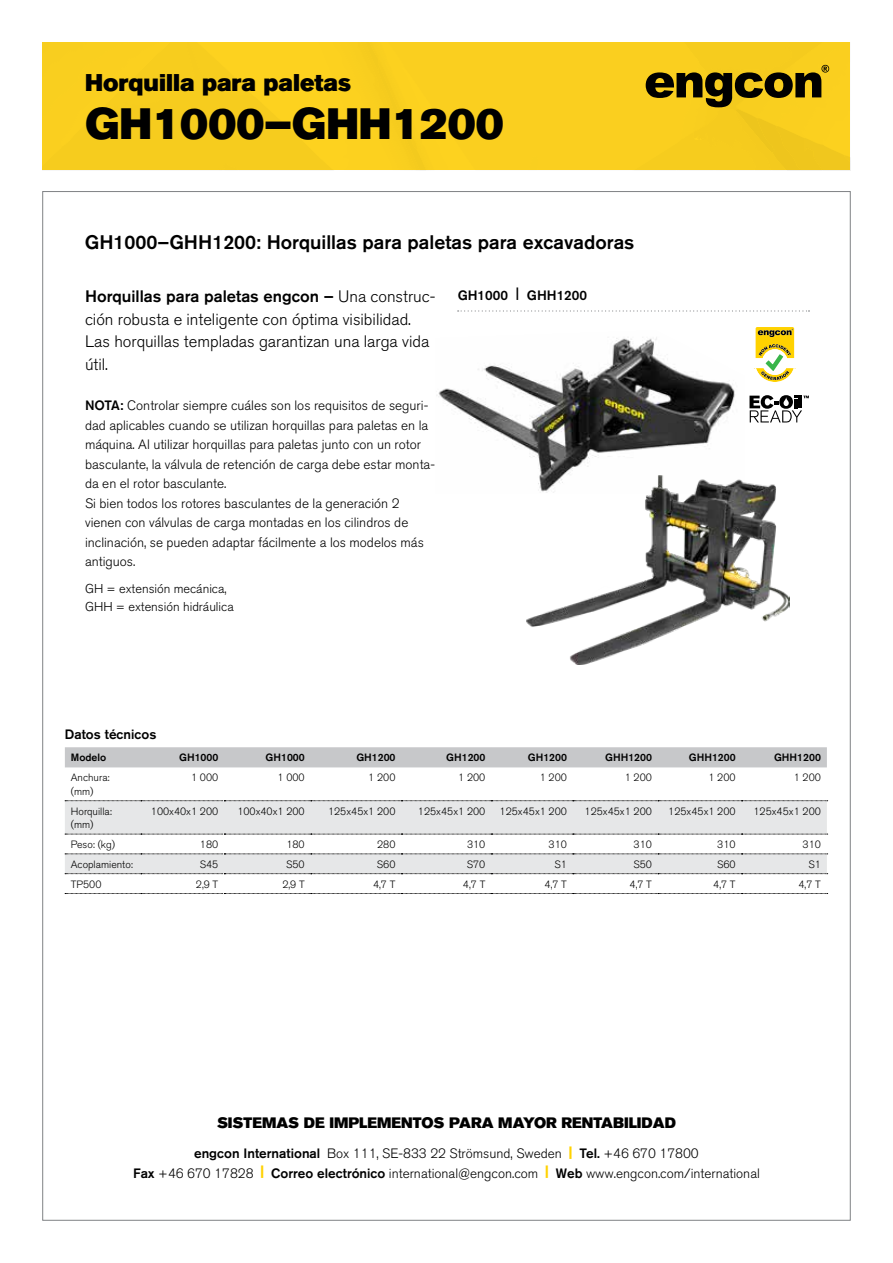
<style>
.page{position:relative;width:893px;height:1263px;background:#fff}
.page>*{position:absolute;margin:0;border:0;box-sizing:border-box;transform-origin:0 0}
.t1{font:43.5px "Akzidenz Grotesk BQ Super";color:#000}
.t2{font:24px "Akzidenz Grotesk BQ Super";color:#000}
.t3{font:500 19.5px "Akzidenz Grotesk BQ";color:#000}
.t4{font:300 16.5px/22.5px "Akzidenz Grotesk BQ";color:#000}
.t5{font:15px "Akzidenz Grotesk BQ Super";color:#000}
.t6{font:300 13.5px/19.5px "Akzidenz Grotesk BQ";color:#000;text-align:center}
.t7{font:500 13.5px "Akzidenz Grotesk BQ";color:#000}
.t8{font:300 12.75px/18px "Akzidenz Grotesk BQ";color:#000}
.t9{font:300 10.5px/13.5px "Akzidenz Grotesk BQ";color:#000}
.t10{font:500 10.5px "Akzidenz Grotesk BQ";color:#000}
.s1{font-weight:500}
.s2{font-family:"Akzidenz Grotesk BQ Super";font-weight:400;color:#ffd200}
</style>
<div class="page">
<div style="left:43px;top:43px;width:807px;height:128px;background:#facf1f"></div>
<svg style="left:458px;top:310px;width:351px;height:2px"></svg>
<svg style="left:754px;top:327px;width:42px;height:55px"></svg>
<svg style="left:749px;top:395px;width:60px;height:27px"></svg>
<div style="left:65px;top:747px;width:762px;height:20px;background:#c7c8ca"></div>
<svg style="left:65px;top:801px;width:762px;height:72px;fill:#e6e7e8"></svg>
<svg style="left:65px;top:800px;width:763px;height:1px"></svg>
<svg style="left:65px;top:834px;width:763px;height:1px"></svg>
<svg style="left:65px;top:854px;width:763px;height:1px"></svg>
<svg style="left:65px;top:873px;width:763px;height:1px"></svg>
<svg style="left:65px;top:893px;width:763px;height:1px"></svg>
<img style="left:436px;top:337px;width:299px;height:139px">
<img style="left:527px;top:476px;width:263px;height:188px">
<h2 class="t2" style="left:85px;top:68px;width:268px">Horquilla para paletas</h2>
<h1 class="t1" style="left:85px;top:98px;width:420px">GH1000–GHH1200</h1>
<h3 class="t3" style="left:85px;top:230px;width:551px">GH1000–GHH1200: Horquillas para paletas para excavadoras</h3>
<p class="t4" style="left:85px;top:285px;width:352px"><span class="s1">Horquillas para paletas engcon –</span> Una construc&shy;ción robusta e inteligente con óptima visibilidad.<br>Las horquillas templadas garantizan una larga vida útil.</p>
<p class="t6" style="left:85px;top:396px;width:351px;text-align:left"><span class="s1">NOTA:</span> Controlar siempre cuáles son los requisitos de seguri&shy;dad aplicables cuando se utilizan horquillas para paletas en la máquina. Al utilizar horquillas para paletas junto con un rotor basculante, la válvula de retención de carga debe estar monta&shy;da en el rotor basculante.<br>Si bien todos los rotores basculantes de la generación 2 vienen con válvulas de carga montadas en los cilindros de inclinación, se pueden adaptar fácilmente a los modelos más antiguos.</p>
<p class="t8" style="left:85px;top:579px;width:150px">GH = extensión mecánica,<br>GHH = extensión hidráulica</p>
<p class="t7" style="left:458px;top:287px;width:131px">GH1000 | GHH1200</p>
<p class="t7" style="left:65px;top:726px;width:93px">Datos técnicos</p>
<p class="t10" style="left:71px;top:751px;width:37px">Modelo</p>
<p class="t10" style="left:179px;top:751px;width:41px">GH1000</p>
<p class="t10" style="left:266px;top:751px;width:41px">GH1000</p>
<p class="t10" style="left:356px;top:751px;width:41px">GH1200</p>
<p class="t10" style="left:446px;top:751px;width:41px">GH1200</p>
<p class="t10" style="left:528px;top:751px;width:41px">GH1200</p>
<p class="t10" style="left:605px;top:751px;width:48px">GHH1200</p>
<p class="t10" style="left:689px;top:751px;width:48px">GHH1200</p>
<p class="t10" style="left:774px;top:751px;width:48px">GHH1200</p>
<p class="t9" style="left:71px;top:771px;width:40px">Anchura: (mm)</p>
<p class="t9" style="left:191px;top:771px;width:29px">1 000</p>
<p class="t9" style="left:278px;top:771px;width:29px">1 000</p>
<p class="t9" style="left:368px;top:771px;width:29px">1 200</p>
<p class="t9" style="left:458px;top:771px;width:29px">1 200</p>
<p class="t9" style="left:540px;top:771px;width:29px">1 200</p>
<p class="t9" style="left:625px;top:771px;width:29px">1 200</p>
<p class="t9" style="left:708px;top:771px;width:29px">1 200</p>
<p class="t9" style="left:794px;top:771px;width:29px">1 200</p>
<p class="t9" style="left:71px;top:804px;width:43px">Horquilla: (mm)</p>
<p class="t9" style="left:151px;top:804px;width:69px">100x40x1 200</p>
<p class="t9" style="left:237px;top:804px;width:69px">100x40x1 200</p>
<p class="t9" style="left:328px;top:804px;width:69px">125x45x1 200</p>
<p class="t9" style="left:418px;top:804px;width:69px">125x45x1 200</p>
<p class="t9" style="left:500px;top:804px;width:69px">125x45x1 200</p>
<p class="t9" style="left:584px;top:804px;width:69px">125x45x1 200</p>
<p class="t9" style="left:668px;top:804px;width:69px">125x45x1 200</p>
<p class="t9" style="left:753px;top:804px;width:69px">125x45x1 200</p>
<p class="t9" style="left:71px;top:838px;width:46px">Peso: (kg)</p>
<p class="t9" style="left:200px;top:838px;width:20px">180</p>
<p class="t9" style="left:286px;top:838px;width:20px">180</p>
<p class="t9" style="left:377px;top:838px;width:20px">280</p>
<p class="t9" style="left:467px;top:838px;width:20px">310</p>
<p class="t9" style="left:549px;top:838px;width:20px">310</p>
<p class="t9" style="left:634px;top:838px;width:20px">310</p>
<p class="t9" style="left:717px;top:838px;width:20px">310</p>
<p class="t9" style="left:802px;top:838px;width:20px">310</p>
<p class="t9" style="left:71px;top:857px;width:64px">Acoplamiento:</p>
<p class="t9" style="left:200px;top:857px;width:20px">S45</p>
<p class="t9" style="left:286px;top:857px;width:20px">S50</p>
<p class="t9" style="left:377px;top:857px;width:20px">S60</p>
<p class="t9" style="left:467px;top:857px;width:20px">S70</p>
<p class="t9" style="left:554px;top:857px;width:14px">S1</p>
<p class="t9" style="left:633px;top:857px;width:20px">S50</p>
<p class="t9" style="left:717px;top:857px;width:20px">S60</p>
<p class="t9" style="left:808px;top:857px;width:14px">S1</p>
<p class="t9" style="left:71px;top:877px;width:32px">TP500</p>
<p class="t9" style="left:196px;top:877px;width:24px">2,9 T</p>
<p class="t9" style="left:282px;top:877px;width:24px">2,9 T</p>
<p class="t9" style="left:373px;top:877px;width:24px">4,7 T</p>
<p class="t9" style="left:463px;top:877px;width:24px">4,7 T</p>
<p class="t9" style="left:545px;top:877px;width:24px">4,7 T</p>
<p class="t9" style="left:630px;top:877px;width:24px">4,7 T</p>
<p class="t9" style="left:713px;top:877px;width:24px">4,7 T</p>
<p class="t9" style="left:798px;top:877px;width:24px">4,7 T</p>
<p class="t5" style="left:217px;top:1114px;width:460px">SISTEMAS DE IMPLEMENTOS PARA MAYOR RENTABILIDAD</p>
<p class="t6" style="left:133px;top:1144px;width:628px"><span class="s1">engcon International</span> Box 111, SE-833 22 Strömsund, Sweden <span class="s2">|</span> <span class="s1">Tel.</span> +46 670 17800<br><span class="s1">Fax</span> +46 670 17828 <span class="s2">|</span> <span class="s1">Correo electrónico</span> international@engcon.com <span class="s2">|</span> <span class="s1">Web</span> www.engcon.com/international</p>
</div>
